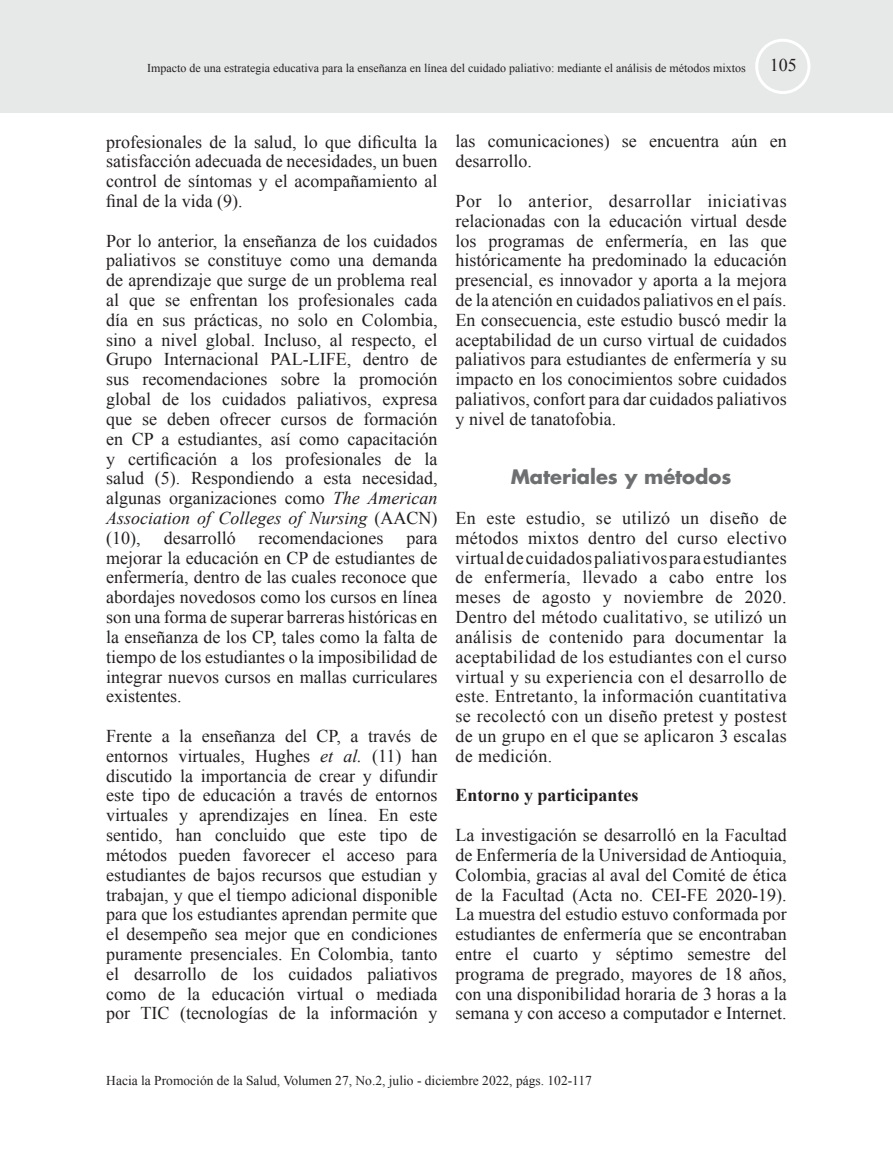
<style>
.page{position:relative;width:893px;height:1149px;background:#fff}
.page>*{position:absolute;margin:0;border:0;box-sizing:border-box;transform-origin:0 0}
.t1{font:700 19.5px "Futura LT";color:#6d6f71}
.t2{font:18px/19.8px "Times New Roman";color:#231f20;text-align:justify}
.t3{font:700 18px "Times New Roman";color:#231f20}
.t4{font:13.5px "Times New Roman";color:#231f20}
.t5{font:12px "Times New Roman";color:#231f20}
.s1{font-style:italic}
</style>
<div class="page">
<div style="left:0;top:0;width:893px;height:113px;background:#e7e8e8"></div>
<div style="left:755px;top:39px;width:55px;height:55px;border:3px solid #fff;border-radius:50%"></div>
<p class="t5" style="left:147px;top:60px;width:600px">Impacto de una estrategia educativa para la enseñanza en línea del cuidado paliativo: mediante el análisis de métodos mixtos</p>
<p class="t2" style="left:770px;top:55px;width:28px">105</p>
<p class="t2" style="left:106px;top:131px;width:333px">profesionales de la salud, lo que dificulta la satisfacción adecuada de necesidades, un buen control de síntomas y el acompañamiento al final de la vida (9).</p>
<p class="t2" style="left:106px;top:230px;width:333px">Por lo anterior, la enseñanza de los cuidados paliativos se constituye como una demanda de aprendizaje que surge de un problema real al que se enfrentan los profesionales cada día en sus prácticas, no solo en Colombia, sino a nivel global. Incluso, al respecto, el Grupo Internacional PAL-LIFE, dentro de sus recomendaciones sobre la promoción global de los cuidados paliativos, expresa que se deben ofrecer cursos de formación en CP a estudiantes, así como capacitación y certificación a los profesionales de la salud (5). Respondiendo a esta necesidad, algunas organizaciones como <span class="s1">The American Association of Colleges of Nursing</span> (AACN) (10),</p>
<p class="t2" style="left:164px;top:527px;width:73px">desarrolló</p>
<p class="t2" style="left:259px;top:527px;width:126px">recomendaciones</p>
<p class="t2" style="left:106px;top:527px;width:333px;text-indent:300px">para mejorar la educación en CP de estudiantes de enfermería, dentro de las cuales reconoce que abordajes novedosos como los cursos en línea son una forma de superar barreras históricas en la enseñanza de los CP, tales como la falta de tiempo de los estudiantes o la imposibilidad de integrar nuevos cursos en mallas curriculares existentes.</p>
<p class="t2" style="left:106px;top:725px;width:333px">Frente a la enseñanza del CP, a través de entornos virtuales, Hughes <span class="s1">et al.</span> (11) han discutido la importancia de crear y difundir este tipo de educación a través de entornos virtuales y aprendizajes en línea. En este sentido, han concluido que este tipo de métodos pueden favorecer el acceso para estudiantes de bajos recursos que estudian y trabajan, y que el tiempo adicional disponible para que los estudiantes aprendan permite que el desempeño sea mejor que en condiciones puramente presenciales. En Colombia, tanto el desarrollo de los cuidados paliativos como de la educación virtual o mediada por TIC (tecnologías de la información y</p>
<p class="t2" style="left:455px;top:131px;width:333px">las comunicaciones) se encuentra aún en desarrollo.</p>
<p class="t2" style="left:455px;top:191px;width:333px">Por lo anterior, desarrollar iniciativas relacionadas con la educación virtual desde los programas de enfermería, en las que históricamente ha predominado la educación presencial, es innovador y aporta a la mejora de la atención en cuidados paliativos en el país.<br>En consecuencia, este estudio buscó medir la aceptabilidad de un curso virtual de cuidados paliativos para estudiantes de enfermería y su impacto en los conocimientos sobre cuidados paliativos, confort para dar cuidados paliativos y nivel de tanatofobia.</p>
<p class="t1" style="left:511px;top:464px;width:222px">Materiales y métodos</p>
<p class="t2" style="left:455px;top:507px;width:333px">En este estudio, se utilizó un diseño de métodos mixtos dentro del curso electivo virtual de cuidados paliativos para estudiantes de enfermería, llevado a cabo entre los meses de agosto y noviembre de 2020.<br>Dentro del método cualitativo, se utilizó un análisis de contenido para documentar la aceptabilidad de los estudiantes con el curso virtual y su experiencia con el desarrollo de este. Entretanto, la información cuantitativa se recolectó con un diseño pretest y postest de un grupo en el que se aplicaron 3 escalas de medición.</p>
<p class="t3" style="left:455px;top:782px;width:185px">Entorno y participantes</p>
<p class="t2" style="left:455px;top:824px;width:333px">La investigación se desarrolló en la Facultad de Enfermería de la Universidad de Antioquia, Colombia, gracias al aval del Comité de ética de la Facultad (Acta no. CEI-FE 2020-19).<br>La muestra del estudio estuvo conformada por estudiantes de enfermería que se encontraban entre el cuarto y séptimo semestre del programa de pregrado, mayores de 18 años, con una disponibilidad horaria de 3 horas a la semana y con acceso a computador e Internet.</p>
<p class="t4" style="left:106px;top:1071px;width:487px">Hacia la Promoción de la Salud, Volumen 27, No.2, julio - diciembre 2022, págs. 102-117</p>
</div>
